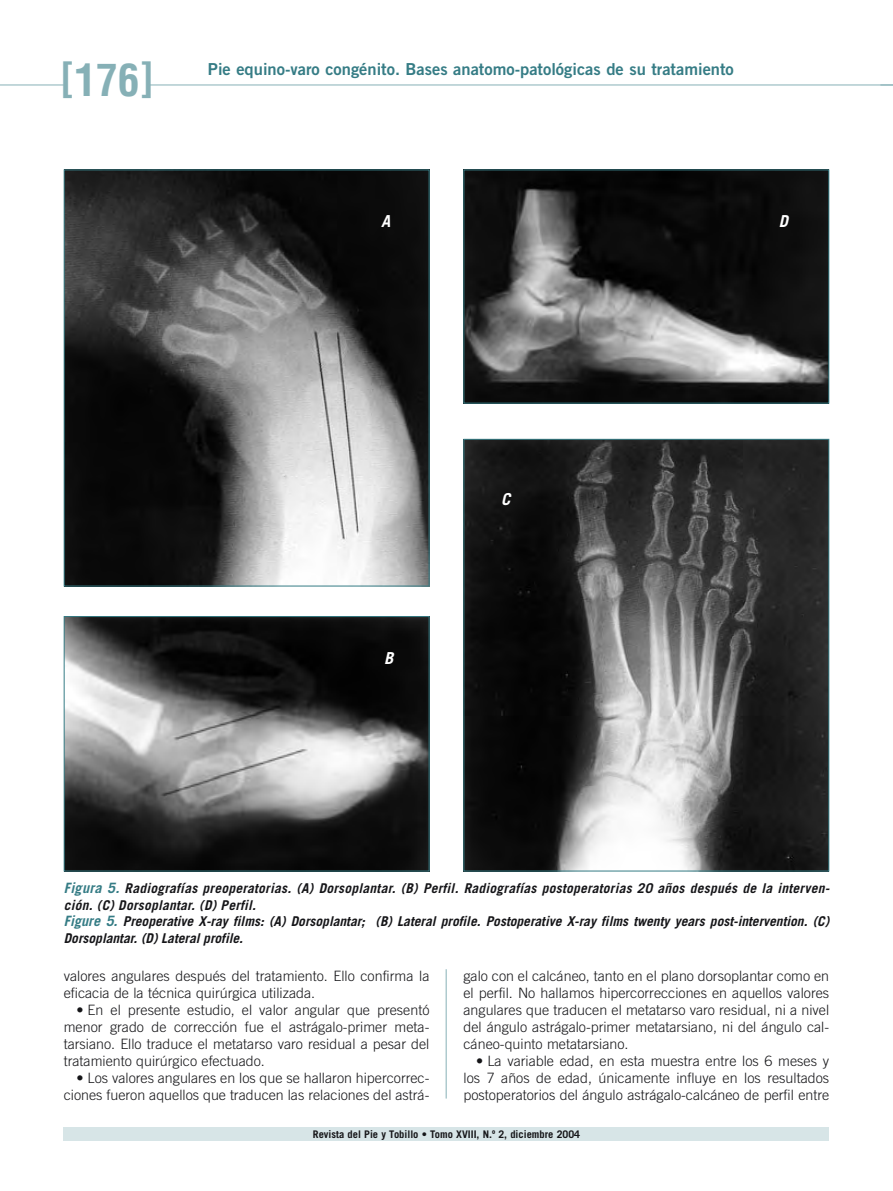
<style>
.page{position:relative;width:893px;height:1191px;background:#fff}
.page>*{position:absolute;margin:0;border:0;box-sizing:border-box;transform-origin:0 0}
.t1{font:700 condensed 43.5px "Helvetica";color:#86b0b6}
.t2{font:16.5px "Trade Gothic Bold Two";color:#357c85}
.t3{font:italic 700 16.5px "Trade Gothic";color:#fff}
.texto_general{font:300 14.25px/17px "Trade Gothic";color:#151518;text-align:justify}
.PIES_DE_FOTO{font:italic 700 13.5px/16.5px "Trade Gothic";color:#151518}
.PIES_DE_FOTO-2{font:italic 700 13.5px/16.5px "Trade Gothic";letter-spacing:.02em;color:#151518}
.t4{font:700 10.5px "Trade Gothic";color:#151518}
.s1{font-size:14.25px;color:#357c85}
</style>
<div class="page">
<hr style="left:0;top:85px;width:64px;height:1px;background:#86b0b6">
<div style="left:64px;top:1127px;width:765px;height:13px;background:#d7e5e7"></div>
<img style="left:66px;top:172px;width:361px;height:412px">
<div style="left:64px;top:170px;width:365px;height:416px;border:1px solid #357c85"></div>
<img style="left:66px;top:618px;width:361px;height:251px">
<div style="left:64px;top:616px;width:365px;height:255px;border:1px solid #357c85"></div>
<img style="left:465px;top:441px;width:362px;height:428px">
<div style="left:463px;top:439px;width:366px;height:432px;border:1px solid #357c85"></div>
<img style="left:465px;top:172px;width:362px;height:229px">
<div style="left:463px;top:170px;width:366px;height:233px;border:1px solid #357c85"></div>
<hr style="left:446px;top:969px;width:1px;height:129px;background:#86b0b6">
<hr style="left:149px;top:85px;width:744px;height:1px;background:#86b0b6">
<svg style="left:880px;top:85px;width:13px;height:1px"></svg>
<h1 class="t1" style="left:60px;top:53px;width:96px">[176]</h1>
<p class="t2" style="left:208px;top:59px;width:527px">Pie equino-varo congénito. Bases anatomo-patológicas de su tratamiento</p>
<p class="t3" style="left:381px;top:211px;width:11px">A</p>
<p class="t3" style="left:779px;top:211px;width:11px">D</p>
<p class="t3" style="left:384px;top:648px;width:11px">B</p>
<p class="t3" style="left:501px;top:489px;width:11px">C</p>
<p class="PIES_DE_FOTO-2" style="left:64px;top:879px;width:766px"><span class="s1">Figura 5.</span> Radiografías preoperatorias. (A) Dorsoplantar. (B) Perfil. Radiografías postoperatorias 20 años después de la interven&shy;ción. (C) Dorsoplantar. (D) Perfil.</p>
<p class="PIES_DE_FOTO" style="left:64px;top:912px;width:767px"><span class="s1">Figure 5.</span> Preoperative X-ray films: (A) Dorsoplantar; (B) Lateral profile. Postoperative X-ray films twenty years post-intervention. (C)<br>Dorsoplantar. (D) Lateral profile.</p>
<p class="texto_general" style="left:64px;top:967px;width:367px">valores angulares después del tratamiento. Ello confirma la eficacia de la técnica quirúrgica utilizada.</p>
<p class="texto_general" style="left:64px;top:1001px;width:367px;text-indent:13px">• En el presente estudio, el valor angular que presentó menor grado de corrección fue el astrágalo-primer meta&shy;tarsiano. Ello traduce el metatarso varo residual a pesar del tratamiento quirúrgico efectuado.</p>
<p class="texto_general" style="left:64px;top:1069px;width:367px;text-align:right">• Los valores angulares en los que se hallaron hipercorrec&shy;ciones fueron aquellos que traducen las relaciones del astrá-</p>
<p class="texto_general" style="left:463px;top:967px;width:367px">galo con el calcáneo, tanto en el plano dorsoplantar como en el perfil. No hallamos hipercorrecciones en aquellos valores angulares que traducen el metatarso varo residual, ni a nivel del ángulo astrágalo-primer metatarsiano, ni del ángulo cal&shy;cáneo-quinto metatarsiano.</p>
<p class="texto_general" style="left:463px;top:1052px;width:367px;text-indent:13px">• La variable edad, en esta muestra entre los 6 meses y los 7 años de edad, únicamente influye en los resultados postoperatorios del ángulo astrágalo-calcáneo de perfil entre</p>
<p class="t4" style="left:313px;top:1127px;width:269px">Revista del Pie y Tobillo • Tomo XVIII, N.º 2, diciembre 2004</p>
</div>
